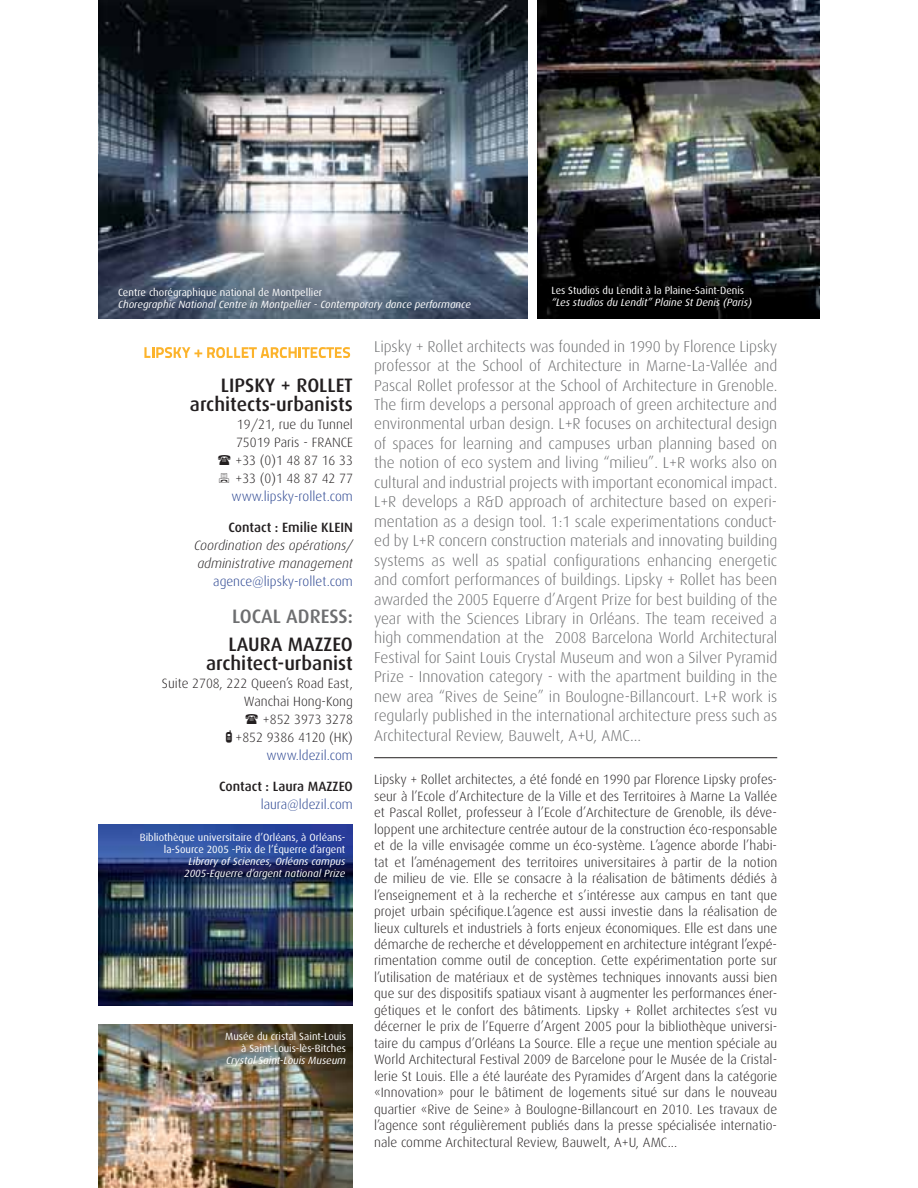
<style>
.page{position:relative;width:918px;height:1188px;background:#fff}
.page>*{position:absolute;margin:0;border:0;box-sizing:border-box;transform-origin:0 0}
.t1{font:500 19.5px/19.5px "Dax";color:#231f20;text-align:right}
.t2{font:500 19.5px "Dax";color:#6d6e70}
.t3{font:300 15.75px/19.5px "Dax";letter-spacing:-.005em;color:#6d6e70;text-align:justify}
.t4{font:300 13.5px/16.5px "Dax";color:#231f20;text-align:justify}
.t5{font:300 13.5px "Dax";color:#25408e}
.t6{font:italic 300 13.5px/18px "Dax";color:#231f20}
.t7{font:500 13.5px "Dax";color:#231f20}
.t8{font:10.5px/12px "Dax";color:#fff;text-align:right}
.t9{font:italic 10.5px/12px "Dax";color:#fff;text-align:center}
.s1{font-family:"Cellpic";font-weight:400}
.s2{color:#25408e}
</style>
<div class="page">
<hr style="left:374px;top:757px;width:403px;height:1px;background:#231f20">
<svg style="left:144px;top:347px;width:206px;height:11px"></svg>
<img style="left:98px;top:1025px;width:255px;height:163px">
<img style="left:98px;top:0;width:430px;height:318px">
<img style="left:98px;top:824px;width:255px;height:182px">
<img style="left:537px;top:0;width:283px;height:318px">
<p class="t8" style="left:118px;top:287px;width:206px">Centre chorégraphique national de Montpellier</p>
<p class="t9" style="left:118px;top:299px;width:354px">Choregraphic National Centre in Montpellier - Contemporary dance performance</p>
<p class="t8" style="left:551px;top:285px;width:194px">Les Studios du Lendit à la Plaine-Saint-Denis</p>
<p class="t9" style="left:551px;top:297px;width:202px">“Les studios du Lendit” Plaine St Denis (Paris)</p>
<h1 class="t1" style="left:190px;top:377px;width:165px">LIPSKY + ROLLET architects-urbanists</h1>
<p class="t4" style="left:235px;top:417px;width:119px;line-height:18px">19/21, rue du Tunnel 75019 Paris - FRANCE +33 (0)1 48 87 16 33 +33 (0)1 48 87 42 77</p>
<p class="t5" style="left:232px;top:491px;width:123px">www.lipsky-rollet.com</p>
<p class="t7" style="left:228px;top:521px;width:126px">Contact : Emilie KLEIN</p>
<p class="t6" style="left:194px;top:537px;width:160px">Coordination des opérations/ administrative management</p>
<p class="t5" style="left:213px;top:575px;width:141px">agence@lipsky-rollet.com</p>
<h1 class="t2" style="left:232px;top:608px;width:122px">LOCAL ADRESS:</h1>
<h1 class="t1" style="left:206px;top:636px;width:148px">LAURA MAZZEO architect-urbanist</h1>
<p class="t4" style="left:162px;top:676px;width:193px;line-height:18px;text-align:right">Suite 2708, 222 Queen’s Road East,<br>Wanchai Hong-Kong<br>+852 3973 3278<br><span class="s1">B</span> +852 9386 4120 (HK) <span class="s2">www.ldezil.com</span></p>
<p class="t7" style="left:219px;top:780px;width:135px">Contact : Laura MAZZEO</p>
<p class="t5" style="left:261px;top:798px;width:94px">laura@ldezil.com</p>
<p class="t8" style="left:140px;top:832px;width:207px">Bibliothèque universitaire d’Orléans, à Orléans&shy;la-Source 2005 -Prix de l’Équerre d’argent</p>
<p class="t9" style="left:184px;top:856px;width:163px">Library of Sciences, Orléans campus<br>2005-Equerre d’argent national Prize</p>
<p class="t8" style="left:225px;top:1031px;width:122px">Musée du cristal Saint-Louis à Saint-Louis-lès-Bitches</p>
<p class="t9" style="left:226px;top:1055px;width:121px">Crystal Saint-Louis Museum</p>
<p class="t3" style="left:374px;top:338px;width:405px">Lipsky + Rollet architects was founded in 1990 by Florence Lipsky professor at the School of Architecture in Marne-La-Vallée and Pascal Rollet professor at the School of Architecture in Grenoble.<br>The firm develops a personal approach of green architecture and environmental urban design. L+R focuses on architectural design of spaces for learning and campuses urban planning based on the notion of eco system and living “milieu”. L+R works also on cultural and industrial projects with important economical impact.<br>L+R develops a R&amp;D approach of architecture based on experi&shy;mentation as a design tool. 1:1 scale experimentations conduct&shy;ed by L+R concern construction materials and innovating building systems as well as spatial configurations enhancing energetic and comfort performances of buildings. Lipsky + Rollet has been awarded the 2005 Equerre d’Argent Prize for best building of the year with the Sciences Library in Orléans. The team received a high commendation at the 2008 Barcelona World Architectural Festival for Saint Louis Crystal Museum and won a Silver Pyramid Prize - Innovation category - with the apartment building in the new area “Rives de Seine” in Boulogne-Billancourt. L+R work is regularly published in the international architecture press such as Architectural Review, Bauwelt, A+U, AMC...</p>
<p class="t4" style="left:374px;top:773px;width:405px">Lipsky + Rollet architectes, a été fondé en 1990 par Florence Lipsky profes&shy;seur à l’Ecole d’Architecture de la Ville et des Territoires à Marne La Vallée et Pascal Rollet, professeur à l’Ecole d’Architecture de Grenoble, ils déve&shy;loppent une architecture centrée autour de la construction éco-responsable et de la ville envisagée comme un éco-système. L’agence aborde l’habi&shy;tat et l’aménagement des territoires universitaires à partir de la notion de milieu de vie. Elle se consacre à la réalisation de bâtiments dédiés à l’enseignement et à la recherche et s’intéresse aux campus en tant que projet urbain spécifique.L’agence est aussi investie dans la réalisation de lieux culturels et industriels à forts enjeux économiques. Elle est dans une démarche de recherche et développement en architecture intégrant l’expé&shy;rimentation comme outil de conception. Cette expérimentation porte sur l’utilisation de matériaux et de systèmes techniques innovants aussi bien que sur des dispositifs spatiaux visant à augmenter les performances éner&shy;gétiques et le confort des bâtiments. Lipsky + Rollet architectes s’est vu décerner le prix de l’Equerre d’Argent 2005 pour la bibliothèque universi&shy;taire du campus d’Orléans La Source. Elle a reçue une mention spéciale au World Architectural Festival 2009 de Barcelone pour le Musée de la Cristal&shy;lerie St Louis. Elle a été lauréate des Pyramides d’Argent dans la catégorie «Innovation» pour le bâtiment de logements situé sur dans le nouveau quartier «Rive de Seine» à Boulogne-Billancourt en 2010. Les travaux de l’agence sont régulièrement publiés dans la presse spécialisée internatio&shy;nale comme Architectural Review, Bauwelt, A+U, AMC...</p>
</div>
